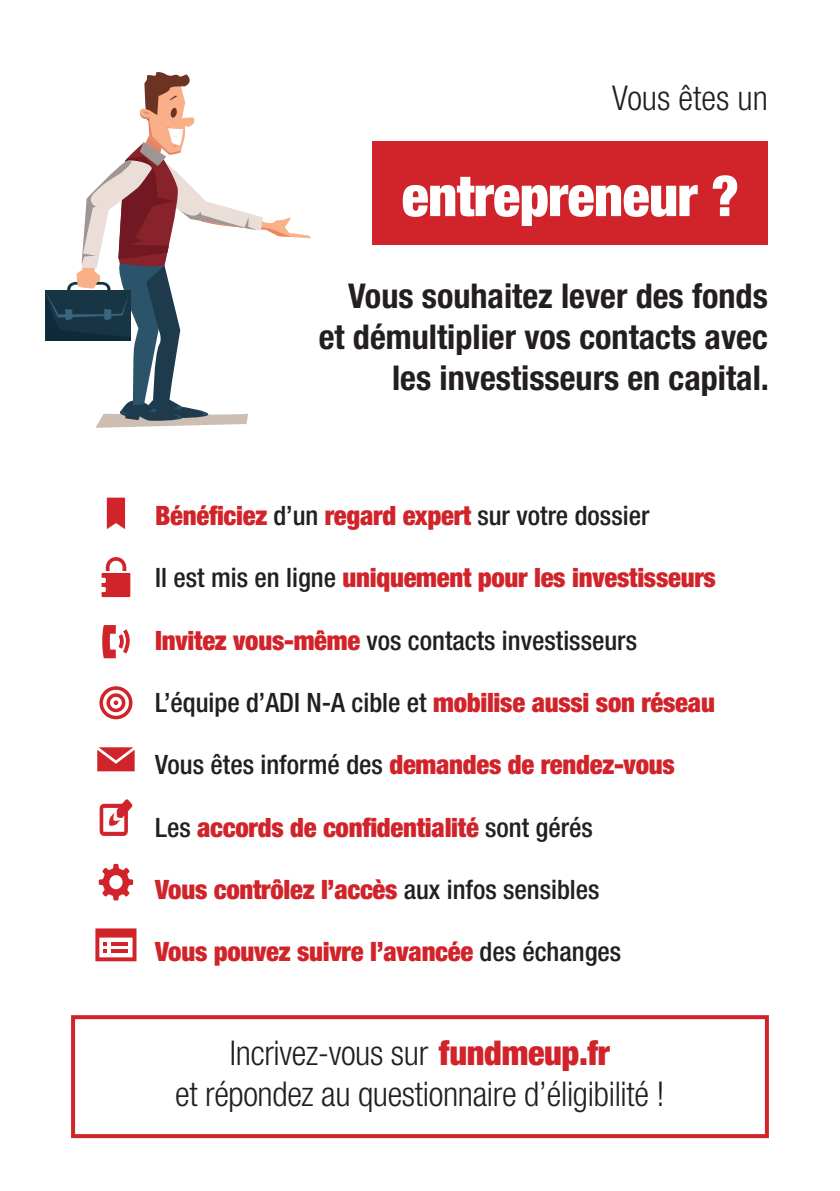
<style>
.page{position:relative;width:840px;height:1191px;background:#fff}
.page>*{position:absolute;margin:0;border:0;box-sizing:border-box;transform-origin:0 0}
.t1{font:900 condensed 56.2px "Helvetica Neue";letter-spacing:-.01em;color:#fff}
.t2{font:700 condensed 34.2px/41px "Helvetica Neue";color:#231f20;text-align:right}
.t3{font:300 condensed 34.2px "Helvetica Neue";letter-spacing:-.01em;color:#231f20}
.t4{font:900 condensed 26.8px "Helvetica Neue";letter-spacing:-.01em;color:#d1232a}
.t5{font:500 condensed 26.8px "Helvetica Neue";color:#231f20}
.s1{font-weight:500;color:#231f20}
.s2{font-weight:900;color:#d1232a}
</style>
<div class="page">
<div style="left:372px;top:142px;width:395px;height:103px;background:#d1232a"></div>
<svg style="left:45px;top:72px;width:266px;height:356px"></svg>
<svg style="left:101px;top:557px;width:29px;height:40px"></svg>
<svg style="left:107px;top:497px;width:18px;height:32px"></svg>
<svg style="left:99px;top:686px;width:33px;height:33px"></svg>
<svg style="left:100px;top:799px;width:32px;height:37px"></svg>
<svg style="left:99px;top:864px;width:34px;height:36px"></svg>
<svg style="left:95px;top:928px;width:41px;height:33px"></svg>
<svg style="left:102px;top:625px;width:28px;height:33px"></svg>
<svg style="left:97px;top:747px;width:38px;height:24px"></svg>
<div style="left:71px;top:1015px;width:697px;height:123px;border:4px solid #d1232a"></div>
<p class="t3" style="left:612px;top:78px;width:157px">Vous êtes un</p>
<p class="t1" style="left:401px;top:161px;width:339px">entrepreneur ?</p>
<p class="t2" style="left:318px;top:275px;width:451px">Vous souhaitez lever des fonds et démultiplier vos contacts avec les investisseurs en capital.</p>
<p class="t4" style="left:155px;top:499px;width:495px">Bénéficiez <span class="s1">d’un</span> regard expert <span class="s1">sur votre dossier</span></p>
<p class="t4" style="left:155px;top:561px;width:562px"><span class="s1">Il est mis en ligne</span> uniquement pour les investisseurs</p>
<p class="t5" style="left:155px;top:624px;width:483px"><span class="s2">Invitez vous-même</span> vos contacts investisseurs</p>
<p class="t5" style="left:155px;top:686px;width:561px">L’équipe d’ADI N-A cible et <span class="s2">mobilise aussi son réseau</span></p>
<p class="t4" style="left:155px;top:748px;width:521px"><span class="s1">Vous êtes informé des</span> demandes de rendez-vous</p>
<p class="t4" style="left:155px;top:810px;width:439px"><span class="s1">Les</span> accords de confidentialité <span class="s1">sont gérés</span></p>
<p class="t4" style="left:155px;top:873px;width:446px">Vous contrôlez l’accès <span class="s1">aux infos sensibles</span></p>
<p class="t4" style="left:155px;top:935px;width:467px">Vous pouvez suivre l’avancée <span class="s1">des échanges</span></p>
<p class="t3" style="left:230px;top:1033px;width:381px">Incrivez-vous sur <span class="s2">fundmeup.fr</span></p>
<p class="t3" style="left:175px;top:1074px;width:491px">et répondez au questionnaire d’éligibilité !</p>
</div>
